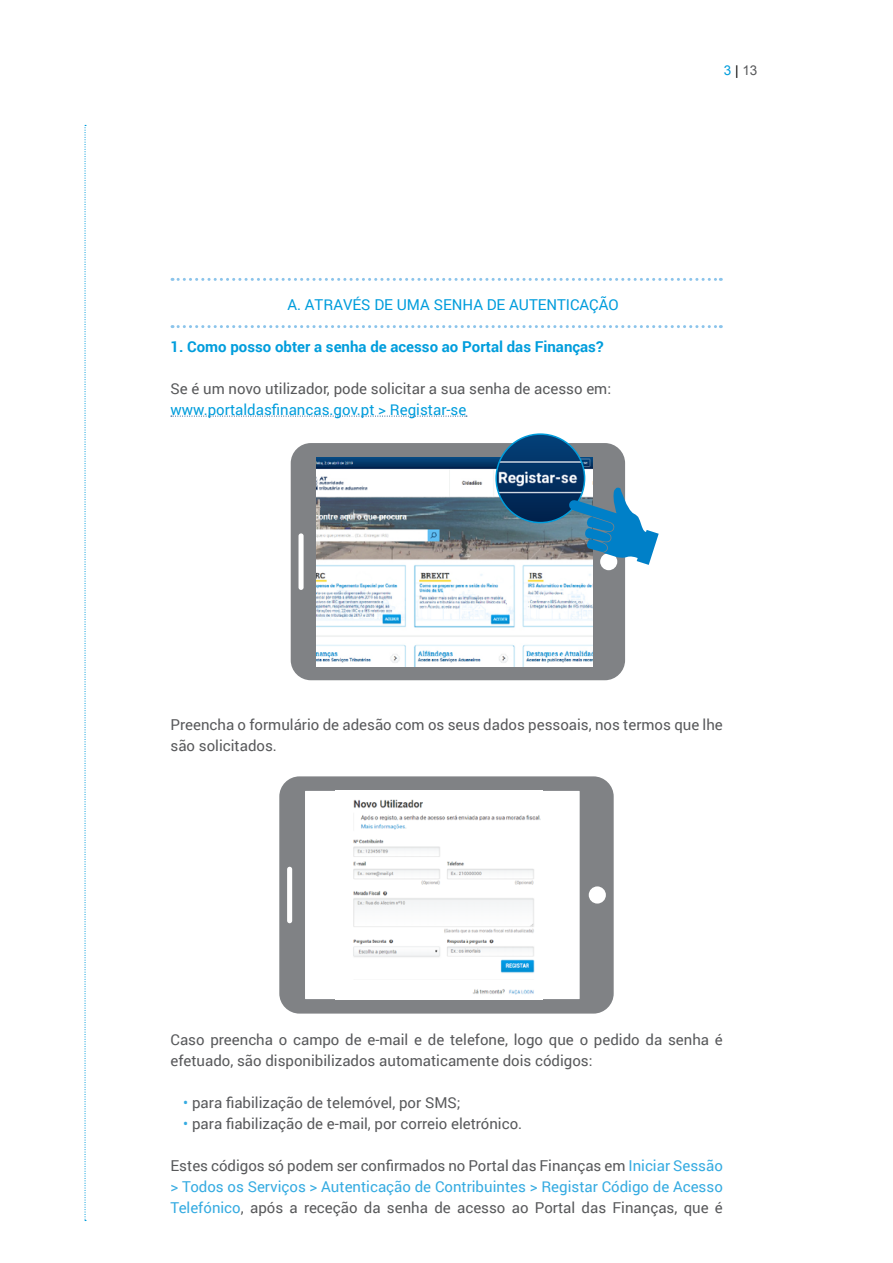
<style>
.page{position:relative;width:893px;height:1263px;background:#fff}
.page>*{position:absolute;margin:0;border:0;box-sizing:border-box;transform-origin:0 0}
.t1{font:15px/21px "Roboto";color:#58595b}
.t2{font:15px "Roboto";color:#009ddc}
.t3{font:700 15px "Roboto";color:#009ddc}
.t4{font:13.5px "Arial";color:#58595b}
.s1{color:#009ddc}
.s2{color:#000}
.s3{color:#35abe1}
</style>
<div class="page">
<svg style="left:84px;top:125px;width:2px;height:1096px"></svg>
<svg style="left:171px;top:416px;width:296px;height:1px"></svg>
<svg style="left:172px;top:278px;width:549px;height:3px"></svg>
<svg style="left:172px;top:325px;width:549px;height:3px"></svg>
<div style="left:279px;top:776px;width:335px;height:237px;background:#808285;border-radius:20px"></div>
<div style="left:305px;top:791px;width:275px;height:208px;background:#fff"></div>
<div style="left:287px;top:867px;width:5px;height:56px;background:#fff;border-radius:3px"></div>
<div style="left:589px;top:886px;width:17px;height:17px;background:#fff;border-radius:50%"></div>
<div style="left:291px;top:443px;width:334px;height:237px;background:#808285;border-radius:20px"></div>
<div style="left:298px;top:533px;width:6px;height:57px;background:#fff;border-radius:3px"></div>
<div style="left:600px;top:553px;width:17px;height:17px;background:#fff;border-radius:50%"></div>
<img style="left:316px;top:457px;width:277px;height:209px">
<img style="left:496px;top:434px;width:89px;height:88px;border-radius:44px">
<div style="left:495px;top:433px;width:90px;height:90px;border:2px solid #009ddc;border-radius:50%"></div>
<svg style="left:569px;top:486px;width:90px;height:79px"></svg>
<img style="left:353px;top:799px;width:188px;height:196px">
<p class="t2" style="left:287px;top:294px;width:333px">A. ATRAVÉS DE UMA SENHA DE AUTENTICAÇÃO</p>
<p class="t3" style="left:171px;top:336px;width:434px">1. Como posso obter a senha de acesso ao Portal das Finanças?</p>
<p class="t1" style="left:171px;top:378px;width:442px">Se é um novo utilizador, pode solicitar a sua senha de acesso em:</p>
<p class="t2" style="left:171px;top:399px;width:297px">www.portaldasfinancas.gov.pt &gt; Registar-se</p>
<p class="t4" style="left:724px;top:62px;width:35px"><span class="s1">3</span> <span class="s2">|</span> 13</p>
<p class="t1" style="left:171px;top:714px;width:554px">Preencha o formulário de adesão com os seus dados pessoais, nos termos que lhe são solicitados.</p>
<p class="t1" style="left:171px;top:1029px;width:554px">Caso preencha o campo de e-mail e de telefone, logo que o pedido da senha é efetuado, são disponibilizados automaticamente dois códigos:</p>
<p class="t1" style="left:183px;top:1092px;width:279px"><span class="s3">•</span> para fiabilização de telemóvel, por SMS;</p>
<p class="t1" style="left:183px;top:1113px;width:340px"><span class="s3">•</span> para fiabilização de e-mail, por correio eletrónico.</p>
<p class="t1" style="left:171px;top:1155px;width:554px;text-align:justify">Estes códigos só podem ser confirmados no Portal das Finanças em <span class="s3">Iniciar Sessão &gt; Todos os Serviços &gt; Autenticação de Contribuintes &gt; Registar Código de Acesso Telefónico</span>, após a receção da senha de acesso ao Portal das Finanças, que é</p>
</div>
